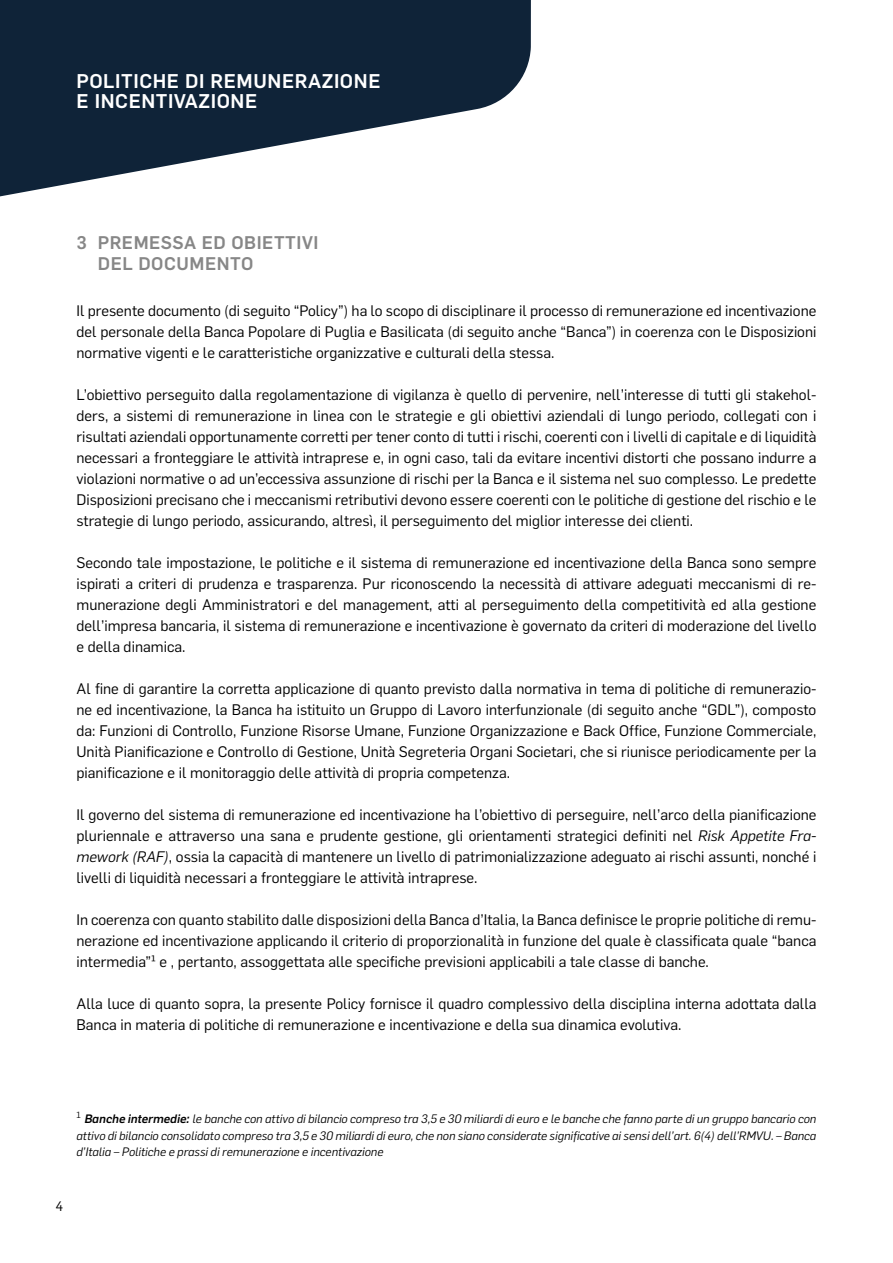
<style>
.page{position:relative;width:893px;height:1263px;background:#fff}
.page>*{position:absolute;margin:0;border:0;box-sizing:border-box;transform-origin:0 0}
.t1{font:500 19.5px/19.5px "Flama";letter-spacing:.03em;color:#fff}
.t2{font:500 18px/21px "Flama";letter-spacing:.03em;color:#878787}
.t3{font:15px/21px "Flama";color:#000;text-align:justify}
.t4{font:13.5px "Flama";color:#000}
.t5{font:italic 12px/16.5px "Flama";color:#000;text-align:justify}
.s1{font-style:italic}
.s2{font-weight:500}
</style>
<div class="page">
<svg style="left:0;top:0;width:531px;height:197px;fill:#0f2338"></svg>
<h1 class="t1" style="left:77px;top:70px;width:306px">POLITICHE DI REMUNERAZIONE<br>E INCENTIVAZIONE</h1>
<p class="t2" style="left:98px;top:230px;width:222px;text-indent:-21px">3 PREMESSA ED OBIETTIVI<br>DEL DOCUMENTO</p>
<p class="t3" style="left:77px;top:299px;width:741px">Il presente documento (di seguito “Policy”) ha lo scopo di disciplinare il processo di remunerazione ed incentivazione del personale della Banca Popolare di Puglia e Basilicata (di seguito anche “Banca”) in coerenza con le Disposizioni normative vigenti e le caratteristiche organizzative e culturali della stessa.</p>
<p class="t3" style="left:77px;top:383px;width:741px">L’obiettivo perseguito dalla regolamentazione di vigilanza è quello di pervenire, nell’interesse di tutti gli stakehol&shy;ders, a sistemi di remunerazione in linea con le strategie e gli obiettivi aziendali di lungo periodo, collegati con i risultati aziendali opportunamente corretti per tener conto di tutti i rischi, coerenti con i livelli di capitale e di liquidità necessari a fronteggiare le attività intraprese e, in ogni caso, tali da evitare incentivi distorti che possano indurre a violazioni normative o ad un’eccessiva assunzione di rischi per la Banca e il sistema nel suo complesso. Le predette Disposizioni precisano che i meccanismi retributivi devono essere coerenti con le politiche di gestione del rischio e le strategie di lungo periodo, assicurando, altresì, il perseguimento del miglior interesse dei clienti.</p>
<p class="t3" style="left:77px;top:551px;width:741px">Secondo tale impostazione, le politiche e il sistema di remunerazione ed incentivazione della Banca sono sempre ispirati a criteri di prudenza e trasparenza. Pur riconoscendo la necessità di attivare adeguati meccanismi di re&shy;munerazione degli Amministratori e del management, atti al perseguimento della competitività ed alla gestione dell’impresa bancaria, il sistema di remunerazione e incentivazione è governato da criteri di moderazione del livello e della dinamica.</p>
<p class="t3" style="left:77px;top:677px;width:741px">Al fine di garantire la corretta applicazione di quanto previsto dalla normativa in tema di politiche di remunerazio&shy;ne ed incentivazione, la Banca ha istituito un Gruppo di Lavoro interfunzionale (di seguito anche “GDL”), composto da: Funzioni di Controllo, Funzione Risorse Umane, Funzione Organizzazione e Back Office, Funzione Commerciale, Unità Pianificazione e Controllo di Gestione, Unità Segreteria Organi Societari, che si riunisce periodicamente per la pianificazione e il monitoraggio delle attività di propria competenza.</p>
<p class="t3" style="left:77px;top:803px;width:741px">Il governo del sistema di remunerazione ed incentivazione ha l’obiettivo di perseguire, nell’arco della pianificazione pluriennale e attraverso una sana e prudente gestione, gli orientamenti strategici definiti nel <span class="s1">Risk Appetite Fra&shy;mework (RAF)</span>, ossia la capacità di mantenere un livello di patrimonializzazione adeguato ai rischi assunti, nonché i livelli di liquidità necessari a fronteggiare le attività intraprese.</p>
<p class="t3" style="left:77px;top:908px;width:741px">In coerenza con quanto stabilito dalle disposizioni della Banca d’Italia, la Banca definisce le proprie politiche di remu&shy;nerazione ed incentivazione applicando il criterio di proporzionalità in funzione del quale è classificata quale “banca intermedia”¹ e , pertanto, assoggettata alle specifiche previsioni applicabili a tale classe di banche.</p>
<p class="t3" style="left:77px;top:992px;width:741px">Alla luce di quanto sopra, la presente Policy fornisce il quadro complessivo della disciplina interna adottata dalla<br>Banca in materia di politiche di remunerazione e incentivazione e della sua dinamica evolutiva.</p>
<p class="t5" style="left:77px;top:1110px;width:741px"><sup>1</sup> <span class="s2">Banche intermedie:</span> le banche con attivo di bilancio compreso tra 3,5 e 30 miliardi di euro e le banche che fanno parte di un gruppo bancario con attivo di bilancio consolidato compreso tra 3,5 e 30 miliardi di euro, che non siano considerate significative ai sensi dell’art. 6(4) dell’RMVU. – Banca d’Italia – Politiche e prassi di remunerazione e incentivazione</p>
<p class="t4" style="left:56px;top:1196px;width:9px">4</p>
</div>
